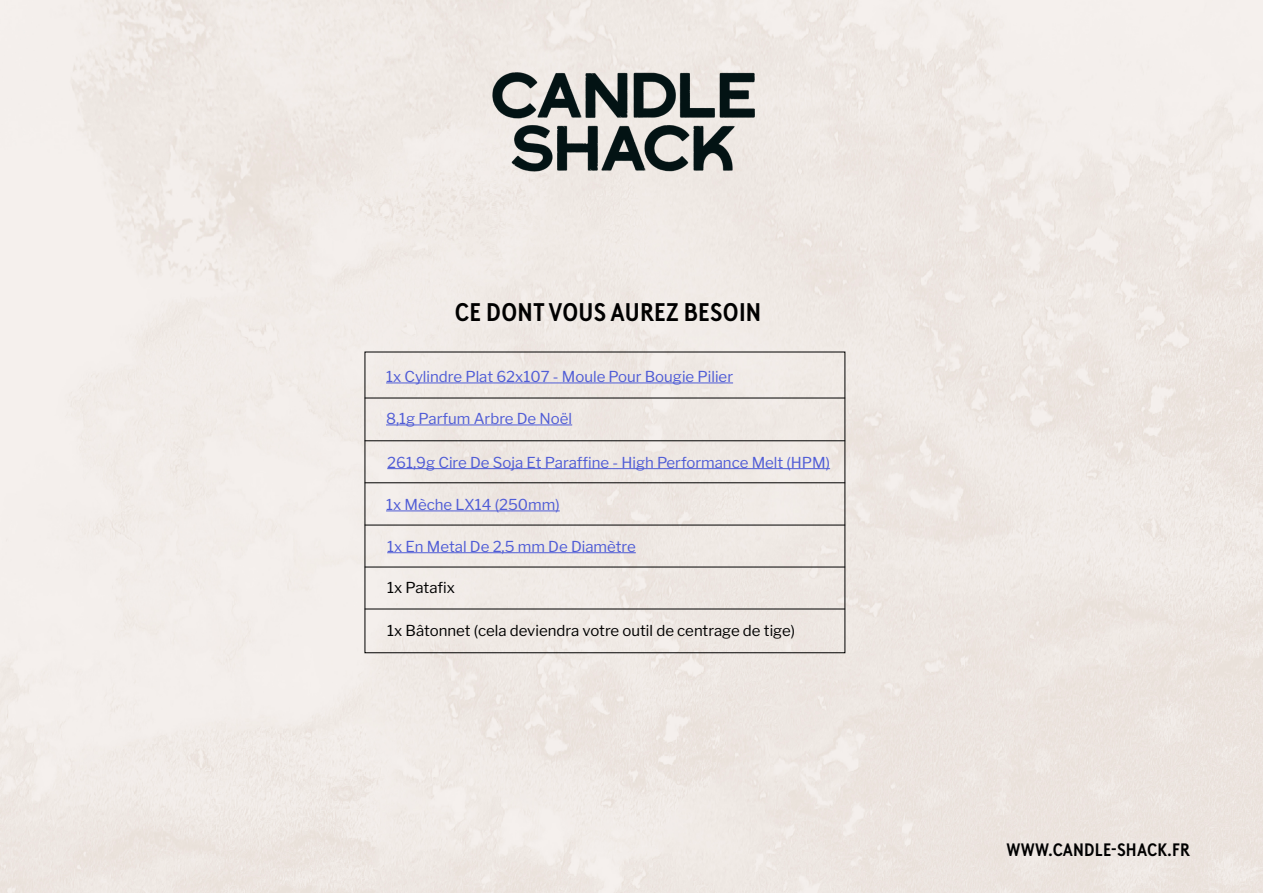
<style>
.page{position:relative;width:1263px;height:893px;background:#f0eae5}
.page>*{position:absolute;margin:0;border:0;box-sizing:border-box;transform-origin:0 0}
.t1{font:700 25.5px "Brown Cond LL";letter-spacing:.01em;color:#000}
.t2{font:700 18px "Brown Cond LL";letter-spacing:.01em;color:#000}
.t3{font:15px "Libre Franklin";color:#4f5cd6}
.t4{font:15px "Libre Franklin";color:#000}
</style>
<div class="page">
<img style="left:492px;top:73px;width:262px;height:98px">
<hr style="left:365px;top:398px;width:480px;height:1px;background:#000">
<hr style="left:386px;top:383px;width:347px;height:1px;background:#4f5cd6">
<hr style="left:386px;top:425px;width:186px;height:1px;background:#4f5cd6">
<hr style="left:365px;top:440px;width:480px;height:1px;background:#000">
<hr style="left:365px;top:482px;width:480px;height:1px;background:#000">
<hr style="left:386px;top:510px;width:174px;height:1px;background:#4f5cd6">
<hr style="left:387px;top:468px;width:443px;height:1px;background:#4f5cd6">
<hr style="left:387px;top:552px;width:249px;height:1px;background:#4f5cd6">
<hr style="left:365px;top:525px;width:480px;height:1px;background:#000">
<hr style="left:365px;top:567px;width:480px;height:1px;background:#000">
<hr style="left:365px;top:609px;width:480px;height:1px;background:#000">
<h1 class="t1" style="left:455px;top:292px;width:308px">CE DONT VOUS AUREZ BESOIN</h1>
<p class="t3" style="left:386px;top:365px;width:348px">1x Cylindre Plat 62x107 - Moule Pour Bougie Pilier</p>
<p class="t3" style="left:386px;top:407px;width:188px">8,1g Parfum Arbre De Noël</p>
<p class="t3" style="left:387px;top:450px;width:444px">261,9g Cire De Soja Et Paraffine - High Performance Melt (HPM)</p>
<p class="t3" style="left:386px;top:493px;width:175px">1x Mèche LX14 (250mm)</p>
<p class="t3" style="left:387px;top:534px;width:250px">1x En Metal De 2,5 mm De Diamètre</p>
<p class="t4" style="left:387px;top:575px;width:69px">1x Patafix</p>
<p class="t4" style="left:387px;top:619px;width:409px">1x Bâtonnet (cela deviendra votre outil de centrage de tige)</p>
<p class="t2" style="left:1007px;top:836px;width:185px">WWW.CANDLE-SHACK.FR</p>
</div>
